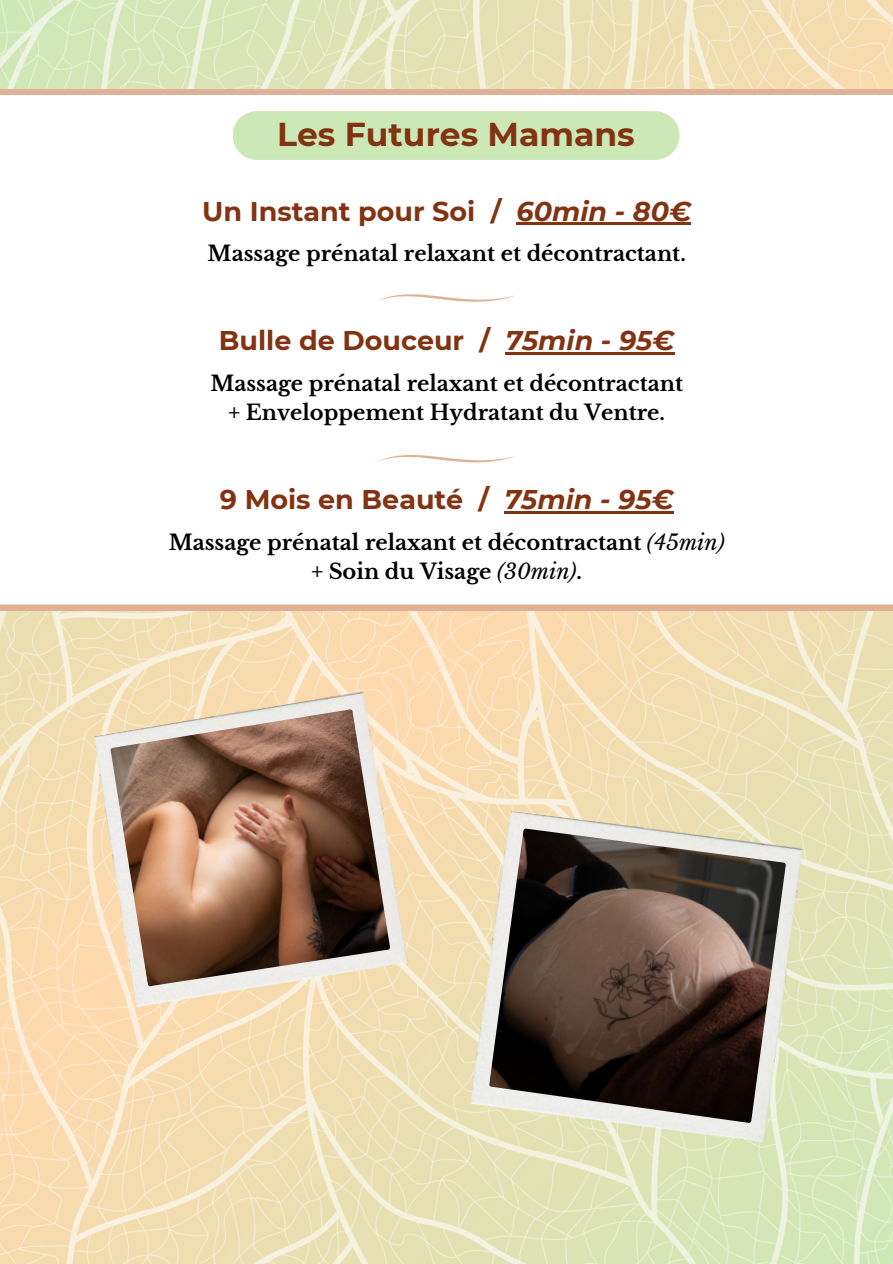
<style>
.page{position:relative;width:893px;height:1264px;background:#fff}
.page>*{position:absolute;margin:0;border:0;box-sizing:border-box;transform-origin:0 0}
.t1{font:700 33px "Montserrat";color:#823312}
.t2{font:700 27px "Montserrat";color:#823312}
.t3{font:700 21px/29.4px "Libre Baskerville";color:#000;text-align:center}
.s1{font-style:italic}
.s2{font-weight:400;font-style:italic}
</style>
<div class="page">
<img style="left:0;top:0;width:892px;height:1263px">
<svg style="left:0;top:89px;width:892px;height:521px"></svg>
<div style="left:232px;top:111px;width:447px;height:49px;background:#cce8b7;border-radius:24px"></div>
<hr style="left:516px;top:222px;width:175px;height:3px;background:#823312">
<hr style="left:505px;top:352px;width:169px;height:2px;background:#823312">
<hr style="left:504px;top:511px;width:169px;height:2px;background:#823312">
<img style="left:89px;top:689px;width:322px;height:322px">
<img style="left:110px;top:709px;width:280px;height:277px">
<img style="left:469px;top:810px;width:334px;height:334px">
<img style="left:489px;top:828px;width:296px;height:294px">
<svg style="left:377px;top:291px;width:139px;height:12px"></svg>
<svg style="left:377px;top:451px;width:139px;height:12px"></svg>
<h1 class="t1" style="left:277px;top:111px;width:359px">Les Futures Mamans</h1>
<p class="t2" style="left:202px;top:191px;width:490px">Un Instant pour Soi / <span class="s1">60min - 80€</span></p>
<p class="t3" style="left:208px;top:239px;width:479px">Massage prénatal relaxant et décontractant.</p>
<p class="t2" style="left:219px;top:321px;width:457px">Bulle de Douceur / <span class="s1">75min - 95€</span></p>
<p class="t3" style="left:210px;top:368px;width:474px">Massage prénatal relaxant et décontractant + Enveloppement Hydratant du Ventre.</p>
<p class="t2" style="left:220px;top:480px;width:455px">9 Mois en Beauté / <span class="s1">75min - 95€</span></p>
<p class="t3" style="left:169px;top:527px;width:557px">Massage prénatal relaxant et décontractant <span class="s2">(45min) </span>+ Soin du Visage <span class="s2">(30min)</span>.</p>
</div>
